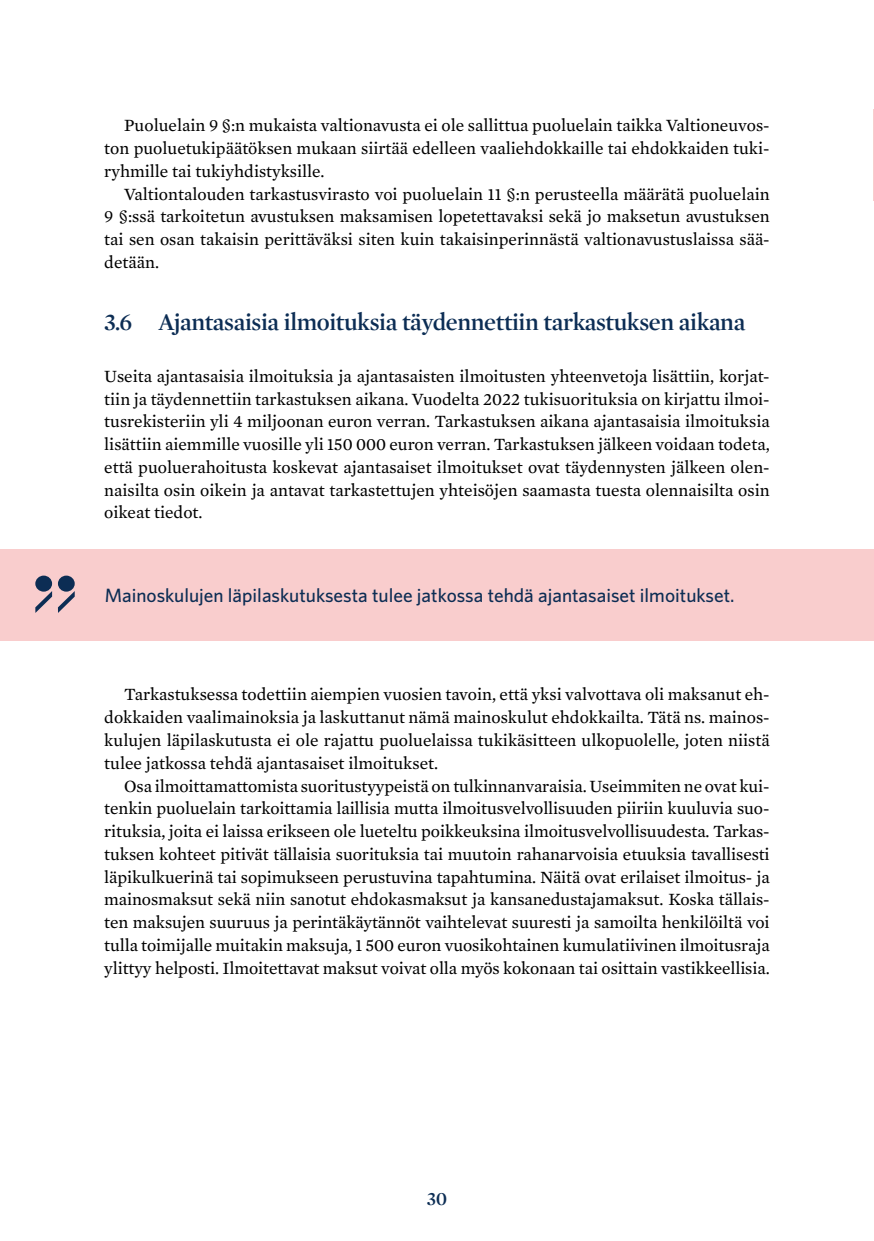
<style>
.page{position:relative;width:874px;height:1241px;background:#fff}
.page>*{position:absolute;margin:0;border:0;box-sizing:border-box;transform-origin:0 0}
.H3_1_1_Otsikko{font:600 24.5px "Mercury Display";letter-spacing:-.015em;color:#0c2d54}
.t1{font:500 19.25px "Whitney";color:#0c2d54}
.t2{font:600 19.25px "Mercury Display";color:#0c2d54}
.Kappale_2{font:17.5px/22.8px "Mercury Text G2";color:#000;text-align:justify}
.Kappale_1{font:17.5px/22.8px "Mercury Text G2";color:#000;text-align:justify}
</style>
<div class="page">
<div style="left:0;top:549px;width:873px;height:91px;background:#f9cdcd"></div>
<div style="left:58px;top:575px;width:17px;height:16px;background:#0c2d54;border-radius:50%"></div>
<div style="left:35px;top:575px;width:17px;height:16px;background:#0c2d54;border-radius:50%"></div>
<svg style="left:58px;top:591px;width:17px;height:22px"></svg>
<svg style="left:35px;top:591px;width:17px;height:22px"></svg>
<hr style="left:873px;top:109px;width:1px;height:91px;background:#f9cdcd">
<p class="Kappale_2" style="left:104px;top:113px;width:666px;text-indent:20px">Puoluelain 9 §:n mukaista valtionavusta ei ole sallittua puoluelain taikka Valtioneuvos&shy;ton puoluetukipäätöksen mukaan siirtää edelleen vaaliehdokkaille tai ehdokkaiden tuki&shy;ryhmille tai tukiyhdistyksille.</p>
<p class="Kappale_2" style="left:104px;top:181px;width:666px;text-indent:20px">Valtiontalouden tarkastusvirasto voi puoluelain 11 §:n perusteella määrätä puoluelain 9 §:ssä tarkoitetun avustuksen maksamisen lopetettavaksi sekä jo maksetun avustuksen tai sen osan takaisin perittäväksi siten kuin takaisinperinnästä valtionavustuslaissa sää&shy;detään.</p>
<h3 class="H3_1_1_Otsikko" style="left:104px;top:304px;width:642px">3.6 Ajantasaisia ilmoituksia täydennettiin tarkastuksen aikana</h3>
<p class="Kappale_1" style="left:104px;top:363px;width:666px">Useita ajantasaisia ilmoituksia ja ajantasaisten ilmoitusten yhteenvetoja lisättiin, korjat&shy;tiin ja täydennettiin tarkastuksen aikana. Vuodelta 2022 tukisuorituksia on kirjattu ilmoi&shy;tusrekisteriin yli 4 miljoonan euron verran. Tarkastuksen aikana ajantasaisia ilmoituksia lisättiin aiemmille vuosille yli 150 000 euron verran. Tarkastuksen jälkeen voidaan todeta, että puoluerahoitusta koskevat ajantasaiset ilmoitukset ovat täydennysten jälkeen olen&shy;naisilta osin oikein ja antavat tarkastettujen yhteisöjen saamasta tuesta olennaisilta osin oikeat tiedot.</p>
<p class="t1" style="left:105px;top:583px;width:631px">Mainoskulujen läpilaskutuksesta tulee jatkossa tehdä ajantasaiset ilmoitukset.</p>
<p class="Kappale_2" style="left:104px;top:682px;width:666px;text-indent:20px">Tarkastuksessa todettiin aiempien vuosien tavoin, että yksi valvottava oli maksanut eh&shy;dokkaiden vaalimainoksia ja laskuttanut nämä mainoskulut ehdokkailta. Tätä ns. mainos&shy;kulujen läpilaskutusta ei ole rajattu puoluelaissa tukikäsitteen ulkopuolelle, joten niistä tulee jatkossa tehdä ajantasaiset ilmoitukset.</p>
<p class="Kappale_2" style="left:104px;top:773px;width:666px;text-indent:20px">Osa ilmoittamattomista suoritustyypeistä on tulkinnanvaraisia. Useimmiten ne ovat kui&shy;tenkin puoluelain tarkoittamia laillisia mutta ilmoitusvelvollisuuden piiriin kuuluvia suo&shy;rituksia, joita ei laissa erikseen ole lueteltu poikkeuksina ilmoitusvelvollisuudesta. Tarkas&shy;tuksen kohteet pitivät tällaisia suorituksia tai muutoin rahanarvoisia etuuksia tavallisesti läpikulkuerinä tai sopimukseen perustuvina tapahtumina. Näitä ovat erilaiset ilmoitus- ja mainosmaksut sekä niin sanotut ehdokasmaksut ja kansanedustajamaksut. Koska tällais&shy;ten maksujen suuruus ja perintäkäytännöt vaihtelevat suuresti ja samoilta henkilöiltä voi tulla toimijalle muitakin maksuja, 1 500 euron vuosikohtainen kumulatiivinen ilmoitusraja ylittyy helposti. Ilmoitettavat maksut voivat olla myös kokonaan tai osittain vastikkeellisia.</p>
<p class="t2" style="left:426px;top:1184px;width:22px">30</p>
</div>
